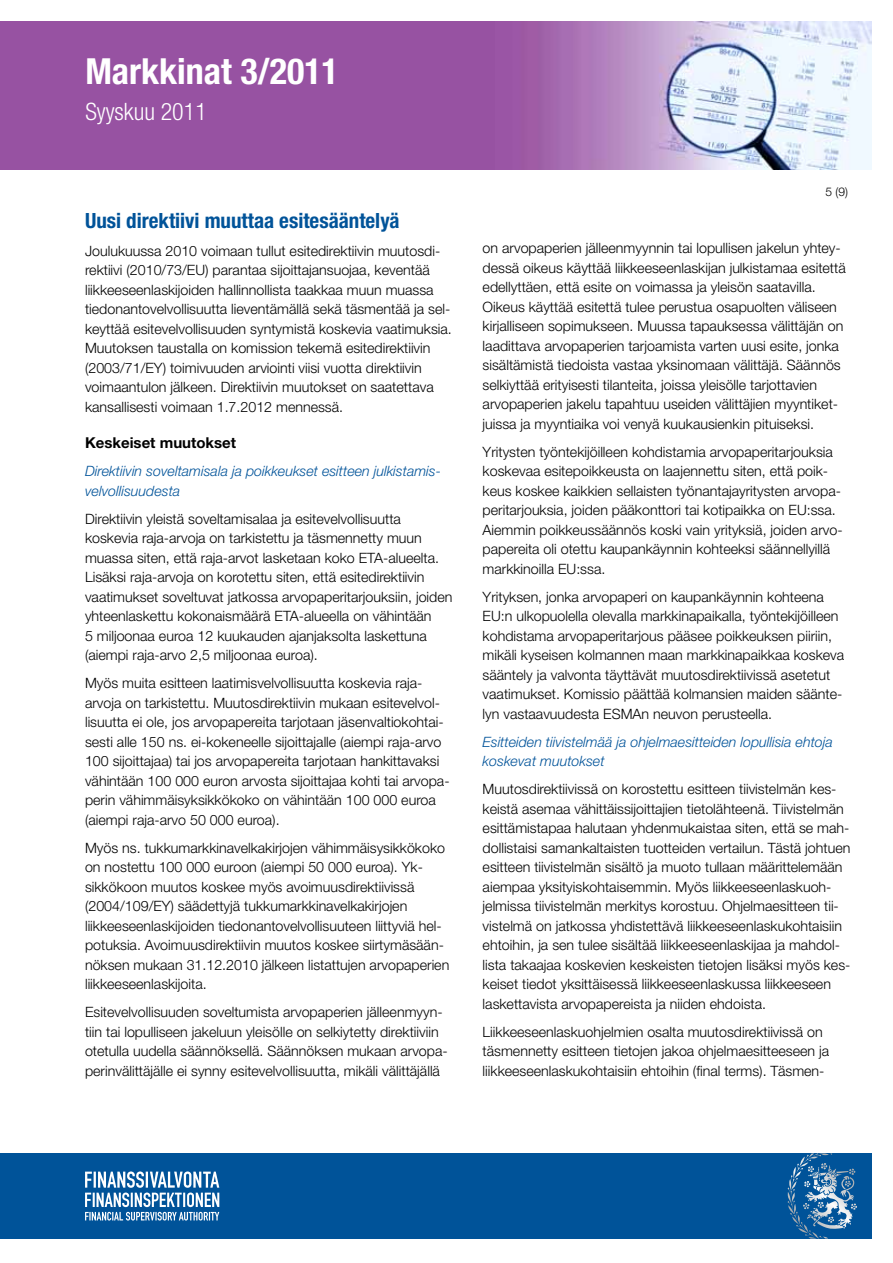
<style>
.page{position:relative;width:893px;height:1263px;background:#fff}
.page>*{position:absolute;margin:0;border:0;box-sizing:border-box;transform-origin:0 0}
.t1{font:700 condensed 36px "Helvetica Neue LT Std";color:#fff}
.t2{font:300 condensed 24px "Helvetica Neue LT Std";color:#fff}
.t3{font:700 condensed 21px "Helvetica Neue LT Std";color:#005399}
.t4{font:700 15px "Helvetica Neue LT Std";color:#000}
.t5{font:300 14.25px/19.5px "Helvetica Neue LT Std";color:#000}
.t6{font:italic 300 14.25px/19.5px "Helvetica Neue LT Std";color:#005399}
.t7{font:300 12px "Helvetica Neue LT Std";color:#000}
</style>
<div class="page">
<img style="left:0;top:21px;width:872px;height:149px">
<div style="left:0;top:1153px;width:872px;height:85px;background:#005399"></div>
<svg style="left:800px;top:1153px;width:32px;height:13px"></svg>
<svg style="left:85px;top:1171px;width:134px;height:49px"></svg>
<h1 class="t1" style="left:85px;top:49px;width:255px">Markkinat 3/2011</h1>
<h2 class="t2" style="left:85px;top:97px;width:123px">Syyskuu 2011</h2>
<h3 class="t3" style="left:85px;top:207px;width:316px">Uusi direktiivi muuttaa esitesääntelyä</h3>
<p class="t5" style="left:85px;top:240px;width:368px">Joulukuussa 2010 voimaan tullut esitedirektiivin muutosdi&shy;rektiivi (2010/73/EU) parantaa sijoittajansuojaa, keventää liikkeeseenlaskijoiden hallinnollista taakkaa muun muassa tiedonantovelvollisuutta lieventämällä sekä täsmentää ja sel&shy;keyttää esitevelvollisuuden syntymistä koskevia vaatimuksia.<br>Muutoksen taustalla on komission tekemä esitedirektiivin (2003/71/EY) toimivuuden arviointi viisi vuotta direktiivin voimaantulon jälkeen. Direktiivin muutokset on saatettava kansallisesti voimaan 1.7.2012 mennessä.</p>
<p class="t4" style="left:85px;top:433px;width:153px">Keskeiset muutokset</p>
<p class="t6" style="left:85px;top:461px;width:357px">Direktiivin soveltamisala ja poikkeukset esitteen julkistamis&shy;velvollisuudesta</p>
<p class="t5" style="left:85px;top:508px;width:369px">Direktiivin yleistä soveltamisalaa ja esitevelvollisuutta koskevia raja-arvoja on tarkistettu ja täsmennetty muun muassa siten, että raja-arvot lasketaan koko ETA-alueelta.<br>Lisäksi raja-arvoja on korotettu siten, että esitedirektiivin vaatimukset soveltuvat jatkossa arvopaperitarjouksiin, joiden yhteenlaskettu kokonaismäärä ETA-alueella on vähintään<br>5 miljoonaa euroa 12 kuukauden ajanjaksolta laskettuna (aiempi raja-arvo 2,5 miljoonaa euroa).</p>
<p class="t5" style="left:85px;top:673px;width:366px">Myös muita esitteen laatimisvelvollisuutta koskevia raja&shy;arvoja on tarkistettu. Muutosdirektiivin mukaan esitevelvol&shy;lisuutta ei ole, jos arvopapereita tarjotaan jäsenvaltiokohtai&shy;sesti alle 150 ns. ei-kokeneelle sijoittajalle (aiempi raja-arvo 100 sijoittajaa) tai jos arvopapereita tarjotaan hankittavaksi vähintään 100 000 euron arvosta sijoittajaa kohti tai arvopa&shy;perin vähimmäisyksikkökoko on vähintään 100 000 euroa (aiempi raja-arvo 50 000 euroa).</p>
<p class="t5" style="left:85px;top:837px;width:366px">Myös ns. tukkumarkkinavelkakirjojen vähimmäisysikkökoko on nostettu 100 000 euroon (aiempi 50 000 euroa). Yk&shy;sikkökoon muutos koskee myös avoimuusdirektiivissä (2004/109/EY) säädettyjä tukkumarkkinavelkakirjojen liikkeeseenlaskijoiden tiedonantovelvollisuuteen liittyviä hel&shy;potuksia. Avoimuusdirektiivin muutos koskee siirtymäsään&shy;nöksen mukaan 31.12.2010 jälkeen listattujen arvopaperien liikkeeseenlaskijoita.</p>
<p class="t5" style="left:85px;top:1002px;width:364px">Esitevelvollisuuden soveltumista arvopaperien jälleenmyyn&shy;tiin tai lopulliseen jakeluun yleisölle on selkiytetty direktiiviin otetulla uudella säännöksellä. Säännöksen mukaan arvopa&shy;perinvälittäjälle ei synny esitevelvollisuutta, mikäli välittäjällä</p>
<p class="t7" style="left:825px;top:184px;width:24px">5 (9)</p>
<p class="t5" style="left:483px;top:238px;width:365px">on arvopaperien jälleenmyynnin tai lopullisen jakelun yhtey&shy;dessä oikeus käyttää liikkeeseenlaskijan julkistamaa esitettä edellyttäen, että esite on voimassa ja yleisön saatavilla.<br>Oikeus käyttää esitettä tulee perustua osapuolten väliseen kirjalliseen sopimukseen. Muussa tapauksessa välittäjän on laadittava arvopaperien tarjoamista varten uusi esite, jonka sisältämistä tiedoista vastaa yksinomaan välittäjä. Säännös selkiyttää erityisesti tilanteita, joissa yleisölle tarjottavien arvopaperien jakelu tapahtuu useiden välittäjien myyntiket&shy;juissa ja myyntiaika voi venyä kuukausienkin pituiseksi.</p>
<p class="t5" style="left:483px;top:442px;width:361px">Yritysten työntekijöilleen kohdistamia arvopaperitarjouksia koskevaa esitepoikkeusta on laajennettu siten, että poik&shy;keus koskee kaikkien sellaisten työnantajayritysten arvopa&shy;peritarjouksia, joiden pääkonttori tai kotipaikka on EU:ssa.<br>Aiemmin poikkeussäännös koski vain yrityksiä, joiden arvo&shy;papereita oli otettu kaupankäynnin kohteeksi säännellyillä markkinoilla EU:ssa.</p>
<p class="t5" style="left:483px;top:587px;width:363px">Yrityksen, jonka arvopaperi on kaupankäynnin kohteena EU:n ulkopuolella olevalla markkinapaikalla, työntekijöilleen kohdistama arvopaperitarjous pääsee poikkeuksen piiriin, mikäli kyseisen kolmannen maan markkinapaikkaa koskeva sääntely ja valvonta täyttävät muutosdirektiivissä asetetut vaatimukset. Komissio päättää kolmansien maiden säänte&shy;lyn vastaavuudesta ESMAn neuvon perusteella.</p>
<p class="t6" style="left:483px;top:732px;width:352px">Esitteiden tiivistelmää ja ohjelmaesitteiden lopullisia ehtoja koskevat muutokset</p>
<p class="t5" style="left:483px;top:779px;width:369px">Muutosdirektiivissä on korostettu esitteen tiivistelmän kes&shy;keistä asemaa vähittäissijoittajien tietolähteenä. Tiivistelmän esittämistapaa halutaan yhdenmukaistaa siten, että se mah&shy;dollistaisi samankaltaisten tuotteiden vertailun. Tästä johtuen esitteen tiivistelmän sisältö ja muoto tullaan määrittelemään aiempaa yksityiskohtaisemmin. Myös liikkeeseenlaskuoh&shy;jelmissa tiivistelmän merkitys korostuu. Ohjelmaesitteen tii&shy;vistelmä on jatkossa yhdistettävä liikkeeseenlaskukohtaisiin ehtoihin, ja sen tulee sisältää liikkeeseenlaskijaa ja mahdol&shy;lista takaajaa koskevien keskeisten tietojen lisäksi myös kes&shy;keiset tiedot yksittäisessä liikkeeseenlaskussa liikkeeseen laskettavista arvopapereista ja niiden ehdoista.</p>
<p class="t5" style="left:483px;top:1022px;width:348px">Liikkeeseenlaskuohjelmien osalta muutosdirektiivissä on täsmennetty esitteen tietojen jakoa ohjelmaesitteeseen ja liikkeeseenlaskukohtaisiin ehtoihin (final terms). Täsmen-</p>
</div>
